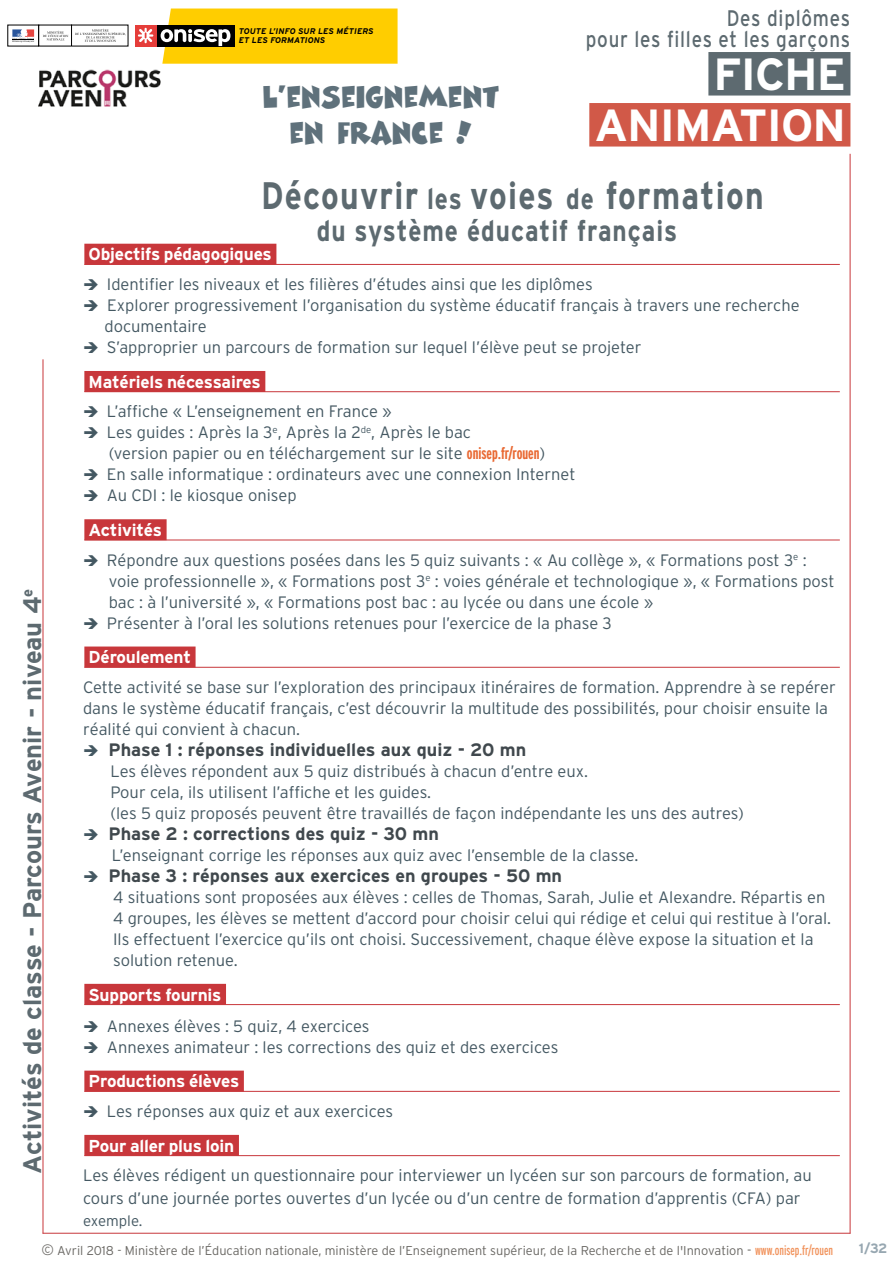
<style>
.page{position:relative;width:893px;height:1263px;background:#fff}
.page>*{position:absolute;margin:0;border:0;box-sizing:border-box;transform-origin:0 0}
.t1{font:700 45px/51px "Interstate";letter-spacing:-.02em;color:#fff;text-align:right}
.t2{font:700 38.25px "Interstate";letter-spacing:.04em;color:#5d6a70;scale:.83 1}
.t3{font:800 30px/36px "Comix";color:#5f717b;text-align:center}
.t4{font:700 29.25px "Interstate";letter-spacing:.04em;color:#5d6a70;scale:.83 1}
.t5{font:700 25.5px "Interstate";color:#5d6a70}
.t6{font:22.5px/20.7px "Interstate";letter-spacing:.04em;color:#5d6a70;text-align:right;scale:.83 1}
.t7{font:700 18px "Interstate";color:#40484d}
.t8{font:700 17.25px "Interstate";letter-spacing:-.01em;color:#fff}
.t9{font:300 16.5px/21px "Interstate";color:#445862}
.t10{font:300 15px "Interstate";color:#445862}
.t11{font:700 13.5px "Interstate";color:#97a7b1}
.t12{font:300 12.75px "Interstate";color:#6a6864}
.t13{font:italic 700 8.25px/9px "Interstate";letter-spacing:.01em;color:#000}
.s1{font-size:29.25px}
.s2{font-weight:700;font-stretch:extra-condensed;color:#e96933}
.s3{color:#445862}
.s4{font-size:15px}
.s5{font-size:13.5px}
.s6{font-weight:400;font-stretch:extra-condensed;font-size:13.5px;color:#f1925b}
</style>
<div class="page">
<hr style="left:850px;top:154px;width:1px;height:1079px;background:#c8373b">
<hr style="left:43px;top:359px;width:1px;height:874px;background:#c8373b">
<hr style="left:43px;top:1233px;width:807px;height:1px;background:#c8373b">
<img style="left:38px;top:69px;width:123px;height:38px">
<div style="left:156px;top:25px;width:79px;height:21px;background:#000"></div>
<svg style="left:161px;top:9px;width:237px;height:55px;background:#eabf10"></svg>
<div style="left:135px;top:25px;width:21px;height:21px;background:#e53d3a"></div>
<svg style="left:138px;top:28px;width:15px;height:15px"></svg>
<svg style="left:12px;top:29px;width:22px;height:13px"></svg>
<svg style="left:75px;top:29px;width:51px;height:13px"></svg>
<svg style="left:43px;top:31px;width:25px;height:9px"></svg>
<div style="left:708px;top:52px;width:142px;height:44px;background:#5d6a70"></div>
<div style="left:589px;top:103px;width:261px;height:44px;background:#d15948"></div>
<div style="left:84px;top:244px;width:192px;height:21px;background:#c8373b"></div>
<hr style="left:84px;top:264px;width:756px;height:1px;background:#c8373b">
<div style="left:84px;top:371px;width:181px;height:21px;background:#c8373b"></div>
<hr style="left:84px;top:391px;width:756px;height:1px;background:#c8373b">
<div style="left:84px;top:519px;width:83px;height:21px;background:#c8373b"></div>
<hr style="left:84px;top:540px;width:756px;height:1px;background:#c8373b">
<div style="left:84px;top:646px;width:112px;height:21px;background:#c8373b"></div>
<hr style="left:84px;top:667px;width:756px;height:1px;background:#c8373b">
<div style="left:84px;top:984px;width:142px;height:21px;background:#c8373b"></div>
<hr style="left:84px;top:1004px;width:756px;height:1px;background:#c8373b">
<div style="left:84px;top:1070px;width:160px;height:21px;background:#c8373b"></div>
<hr style="left:84px;top:1091px;width:756px;height:1px;background:#c8373b">
<div style="left:84px;top:1135px;width:155px;height:21px;background:#c8373b"></div>
<hr style="left:84px;top:1155px;width:756px;height:1px;background:#c8373b">
<h3 class="t5" style="left:17px;top:1173px;width:586px;rotate:-90deg">Activités de classe - Parcours Avenir - niveau 4<sup>e</sup></h3>
<h3 class="t6" style="left:586px;top:7px;width:320px">Des diplômes<br>pour les filles et les garçons</h3>
<h1 class="t1" style="left:594px;top:48px;width:253px">FICHE<br>ANIMATION</h1>
<p class="t13" style="left:239px;top:27px;width:136px">TOUTE L’INFO SUR LES MÉTIERS<br>ET LES FORMATIONS</p>
<h3 class="t3" style="left:262px;top:78px;width:238px">L’ENSEIGNEMENT<br>EN FRANCE !</h3>
<h2 class="t2" style="left:261px;top:172px;width:607px">Découvrir <span class="s1">les</span> voies <span class="s1">de</span> formation</h2>
<h3 class="t4" style="left:317px;top:213px;width:436px">du système éducatif français</h3>
<p class="t8" style="left:89px;top:244px;width:185px">Objectifs pédagogiques</p>
<p class="t9" style="left:83px;top:273px;width:511px">➔ Identifier les niveaux et les filières d’études ainsi que les diplômes</p>
<p class="t9" style="left:105px;top:294px;width:697px;text-indent:-21px">➔ Explorer progressivement l’organisation du système éducatif français à travers une recherche documentaire</p>
<p class="t9" style="left:83px;top:336px;width:560px">➔ S’approprier un parcours de formation sur lequel l’élève peut se projeter</p>
<p class="t8" style="left:89px;top:371px;width:174px">Matériels nécessaires</p>
<p class="t9" style="left:83px;top:401px;width:310px">➔ L’affiche « L’enseignement en France »</p>
<p class="t9" style="left:109px;top:422px;width:438px;text-indent:-26px">➔ Les guides : Après la 3<sup>e</sup>, Après la 2<sup>de</sup>, Après le bac<br>(version papier ou en téléchargement sur le site <span class="s2">onisep.fr/rouen</span>)</p>
<p class="t9" style="left:83px;top:464px;width:494px">➔ En salle informatique : ordinateurs avec une connexion Internet</p>
<p class="t9" style="left:83px;top:485px;width:215px">➔ Au CDI : le kiosque onisep</p>
<p class="t8" style="left:89px;top:519px;width:75px">Activités</p>
<p class="t9" style="left:109px;top:549px;width:727px;text-indent:-26px">➔ Répondre aux questions posées dans les 5 quiz suivants : « Au collège », « Formations post 3<sup>e</sup> : voie professionnelle », « Formations post 3<sup>e</sup> : voies générale et technologique », « Formations post bac : à l’université », « Formations post bac : au lycée ou dans une école »</p>
<p class="t9" style="left:83px;top:612px;width:530px">➔ Présenter à l’oral les solutions retenues pour l’exercice de la phase 3</p>
<p class="t8" style="left:89px;top:647px;width:104px">Déroulement</p>
<p class="t9" style="left:83px;top:676px;width:754px">Cette activité se base sur l’exploration des principaux itinéraires de formation. Apprendre à se repérer dans le système éducatif français, c’est découvrir la multitude des possibilités, pour choisir ensuite la réalité qui convient à chacun.</p>
<p class="t7" style="left:83px;top:738px;width:445px"><span class="s3">➔</span> Phase 1 : réponses individuelles aux quiz - 20 mn</p>
<p class="t9" style="left:110px;top:760px;width:635px">Les élèves répondent aux 5 quiz distribués à chacun d’entre eux.<br>Pour cela, ils utilisent l’affiche et les guides.<br>(les 5 quiz proposés peuvent être travaillés de façon indépendante les uns des autres)</p>
<p class="t7" style="left:83px;top:822px;width:357px"><span class="s3">➔</span> Phase 2 : corrections des quiz - 30 mn</p>
<p class="t9" style="left:112px;top:844px;width:528px">L’enseignant corrige les réponses aux quiz avec l’ensemble de la classe.</p>
<p class="t7" style="left:83px;top:864px;width:480px"><span class="s3">➔</span> Phase 3 : réponses aux exercices en groupes - 50 mn</p>
<p class="t9" style="left:113px;top:886px;width:719px">4 situations sont proposées aux élèves : celles de Thomas, Sarah, Julie et Alexandre. Répartis en 4 groupes, les élèves se mettent d’accord pour choisir celui qui rédige et celui qui restitue à l’oral.<br>Ils effectuent l’exercice qu’ils ont choisi. Successivement, chaque élève expose la situation et la solution retenue.</p>
<p class="t8" style="left:89px;top:984px;width:134px">Supports fournis</p>
<p class="t9" style="left:83px;top:1015px;width:288px">➔ Annexes élèves : 5 quiz, 4 exercices</p>
<p class="t9" style="left:83px;top:1036px;width:477px">➔ Annexes animateur : les corrections des quiz et des exercices</p>
<p class="t8" style="left:89px;top:1071px;width:152px">Productions élèves</p>
<p class="t9" style="left:83px;top:1100px;width:312px">➔ Les réponses aux quiz et aux exercices</p>
<p class="t8" style="left:89px;top:1135px;width:147px">Pour aller plus loin</p>
<p class="t9" style="left:83px;top:1164px;width:730px;line-height:22.5px">Les élèves rédigent un questionnaire pour interviewer un lycéen sur son parcours de formation, au cours d’une journée portes ouvertes d’un lycée ou d’un centre de formation d’apprentis (CFA) par</p>
<p class="t10" style="left:83px;top:1212px;width:61px">exemple.</p>
<p class="t12" style="left:41px;top:1242px;width:793px"><span class="s4">©</span> Avril 2018 - Ministère de l’Éducation nationale, ministère de l’Enseignement supérieur, de la Recherche et de l'Innovation <span class="s5">-</span> <span class="s6">www.onisep.fr/rouen</span></p>
<p class="t11" style="left:859px;top:1240px;width:30px">1/32</p>
</div>
